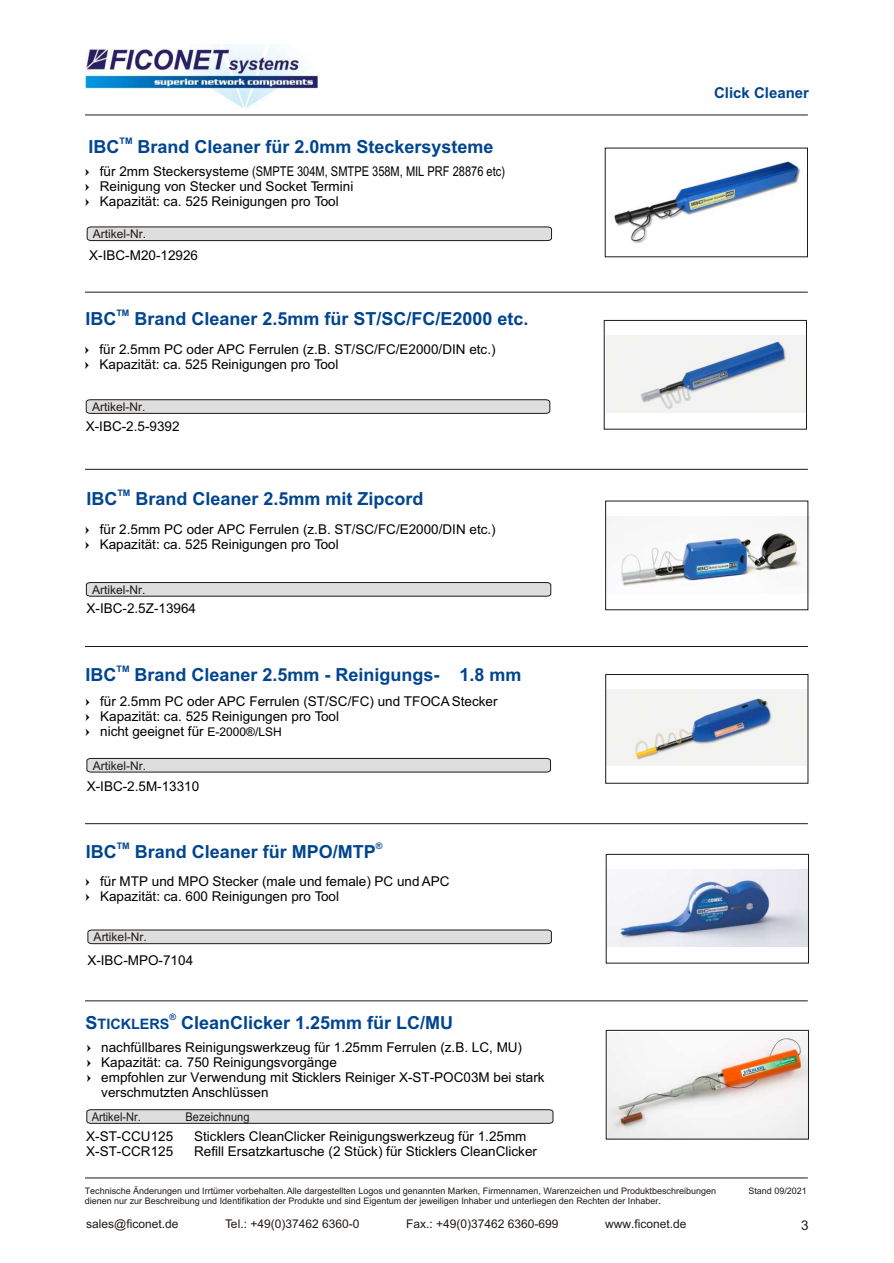
<style>
.page{position:relative;width:894px;height:1263px;background:#fff}
.page>*{position:absolute;margin:0;border:0;box-sizing:border-box;transform-origin:0 0}
.t1{font:700 18px "Arial";color:#00458f}
.t2{font:700 15px "Arial";color:#00458f}
.t3{font:13.5px/15.1px "Arial";color:#000}
.t4{font:13.5px "Arial Narrow";color:#000}
.t5{font:13.5px "Arial";color:#1f1a17}
.t6{font:12px "Arial";color:#1f1a17}
.t7{font:12px "Arial";color:#1f1a17;scale:.92 1}
.t8{font:9px/10.1px "Arial";color:#1f1a17}
.t9{font:700 9px "Arial";color:#00458f}
.s1{font-family:"Arial"}
.s2{font-size:12px}
.s3{font-size:14.4px}
</style>
<div class="page">
<hr style="left:85px;top:292px;width:723px;height:1px;background:#1f1a17">
<hr style="left:85px;top:469px;width:723px;height:1px;background:#1f1a17">
<hr style="left:85px;top:646px;width:723px;height:1px;background:#1f1a17">
<hr style="left:85px;top:823px;width:723px;height:1px;background:#1f1a17">
<hr style="left:85px;top:1001px;width:723px;height:1px;background:#1f1a17">
<img style="left:606px;top:336px;width:199px;height:76px">
<svg style="left:86px;top:399px;width:464px;height:15px;background:#c4c3c3"></svg>
<div style="left:604px;top:320px;width:203px;height:109px;border:1px solid #1f1a17"></div>
<hr style="left:85px;top:1178px;width:723px;height:1px;background:#1f1a17">
<img style="left:85px;top:45px;width:233px;height:63px">
<hr style="left:85px;top:115px;width:723px;height:1px;background:#1f1a17">
<img style="left:607px;top:1034px;width:202px;height:106px">
<svg style="left:86px;top:1109px;width:467px;height:15px;background:#c4c3c3"></svg>
<img style="left:608px;top:870px;width:199px;height:77px">
<svg style="left:88px;top:930px;width:464px;height:14px;background:#cbcaca"></svg>
<div style="left:606px;top:1030px;width:203px;height:109px;border:1px solid #1f1a17"></div>
<div style="left:606px;top:854px;width:203px;height:109px;border:1px solid #1f1a17"></div>
<img style="left:608px;top:689px;width:198px;height:77px">
<svg style="left:87px;top:758px;width:464px;height:14px;background:#cacaca"></svg>
<div style="left:606px;top:674px;width:202px;height:109px;border:1px solid #1f1a17"></div>
<svg style="left:86px;top:582px;width:465px;height:15px;background:#c4c3c3"></svg>
<img style="left:621px;top:516px;width:188px;height:77px">
<img style="left:609px;top:147px;width:196px;height:111px">
<svg style="left:87px;top:227px;width:465px;height:14px;background:#cacaca"></svg>
<p class="t9" style="left:120px;top:138px;width:14px">TM</p>
<h1 class="t1" style="left:89px;top:140px;width:407px">IBC Brand Cleaner für 2.0mm Steckersysteme</h1>
<p class="t4" style="left:100px;top:166px;width:407px"><span class="s1">für 2mm Steckersysteme</span> (SMPTE 304M, SMTPE 358M, MIL PRF 28876 etc)</p>
<p class="t3" style="left:100px;top:180px;width:255px">Reinigung von Stecker und Socket Termini<br>Kapazität: ca. 525 Reinigungen pro Tool</p>
<p class="t6" style="left:93px;top:229px;width:55px">Artikel-Nr.</p>
<p class="t3" style="left:89px;top:249px;width:110px">X-IBC-M20-12926</p>
<p class="t9" style="left:116px;top:309px;width:14px">TM</p>
<h1 class="t1" style="left:85px;top:312px;width:445px">IBC Brand Cleaner 2.5mm für ST/SC/FC/E2000 etc.</h1>
<p class="t3" style="left:100px;top:343px;width:398px">für 2.5mm PC oder APC Ferrulen (z.B. ST/SC/FC/E2000/DIN etc.)<br>Kapazität: ca. 525 Reinigungen pro Tool</p>
<p class="t6" style="left:92px;top:402px;width:55px">Artikel-Nr.</p>
<p class="t3" style="left:86px;top:419px;width:95px">X-IBC-2.5-9392</p>
<p class="t9" style="left:117px;top:490px;width:14px">TM</p>
<h1 class="t1" style="left:86px;top:492px;width:339px">IBC Brand Cleaner 2.5mm mit Zipcord</h1>
<p class="t3" style="left:100px;top:523px;width:398px">für 2.5mm PC oder APC Ferrulen (z.B. ST/SC/FC/E2000/DIN etc.)<br>Kapazität: ca. 525 Reinigungen pro Tool</p>
<p class="t6" style="left:92px;top:585px;width:55px">Artikel-Nr.</p>
<p class="t3" style="left:87px;top:602px;width:111px">X-IBC-2.5Z-13964</p>
<p class="t9" style="left:117px;top:665px;width:14px">TM</p>
<h1 class="t1" style="left:86px;top:667px;width:437px">IBC Brand Cleaner 2.5mm - Reinigungs- 1.8 mm</h1>
<p class="t3" style="left:100px;top:695px;width:399px">für 2.5mm PC oder APC Ferrulen (ST/SC/FC) und TFOCA Stecker<br>Kapazität: ca. 525 Reinigungen pro Tool<br>nicht geeignet für <span class="s2">E-2000®/LSH</span></p>
<p class="t6" style="left:93px;top:761px;width:55px">Artikel-Nr.</p>
<p class="t3" style="left:87px;top:780px;width:114px">X-IBC-2.5M-13310</p>
<h1 class="t1" style="left:86px;top:845px;width:292px">IBC Brand Cleaner für MPO/MTP</h1>
<p class="t9" style="left:376px;top:842px;width:8px">®</p>
<p class="t9" style="left:117px;top:842px;width:14px">TM</p>
<p class="t3" style="left:100px;top:875px;width:351px">für MTP und MPO Stecker (male und female) PC und APC<br>Kapazität: ca. 600 Reinigungen pro Tool</p>
<p class="t6" style="left:94px;top:933px;width:55px">Artikel-Nr.</p>
<p class="t3" style="left:87px;top:954px;width:107px">X-IBC-MPO-7104</p>
<p class="t9" style="left:170px;top:1013px;width:8px">®</p>
<h1 class="t1" style="left:86px;top:1015px;width:369px">S<span class="s3">TICKLERS</span> CleanClicker 1.25mm für LC/MU</h1>
<p class="t3" style="left:101px;top:1040px;width:445px">nachfüllbares Reinigungswerkzeug für 1.25mm Ferrulen (z.B. LC, MU)<br>Kapazität: ca. 750 Reinigungsvorgänge<br>empfohlen zur Verwendung mit Sticklers Reiniger X-ST-POC03M bei stark verschmutzten Anschlüssen</p>
<p class="t7" style="left:92px;top:1112px;width:55px">Artikel-Nr.</p>
<p class="t7" style="left:185px;top:1112px;width:71px">Bezeichnung</p>
<p class="t3" style="left:86px;top:1130px;width:89px">X-ST-CCU125</p>
<p class="t3" style="left:194px;top:1130px;width:334px">Sticklers CleanClicker Reinigungswerkzeug für 1.25mm</p>
<p class="t3" style="left:86px;top:1145px;width:89px">X-ST-CCR125</p>
<p class="t3" style="left:194px;top:1145px;width:344px">Refill Ersatzkartusche (2 Stück) für Sticklers CleanClicker</p>
<p class="t2" style="left:714px;top:87px;width:97px">Click Cleaner</p>
<p class="t8" style="left:85px;top:1186px;width:633px">Technische Änderungen und Irrtümer vorbehalten. Alle dargestellten Logos und genannten Marken, Firmennamen, Warenzeichen und Produktbeschreibungen dienen nur zur Beschreibung und Identifikation der Produkte und sind Eigentum der jeweiligen Inhaber und unterliegen den Rechten der Inhaber.</p>
<p class="t8" style="left:748px;top:1187px;width:60px">Stand 09/2021</p>
<p class="t6" style="left:86px;top:1219px;width:94px">sales@ficonet.de</p>
<p class="t6" style="left:225px;top:1219px;width:136px">Tel.: +49(0)37462 6360-0</p>
<p class="t6" style="left:406px;top:1219px;width:154px">Fax.: +49(0)37462 6360-699</p>
<p class="t6" style="left:605px;top:1219px;width:83px">www.ficonet.de</p>
<p class="t5" style="left:801px;top:1220px;width:9px">3</p>
</div>
